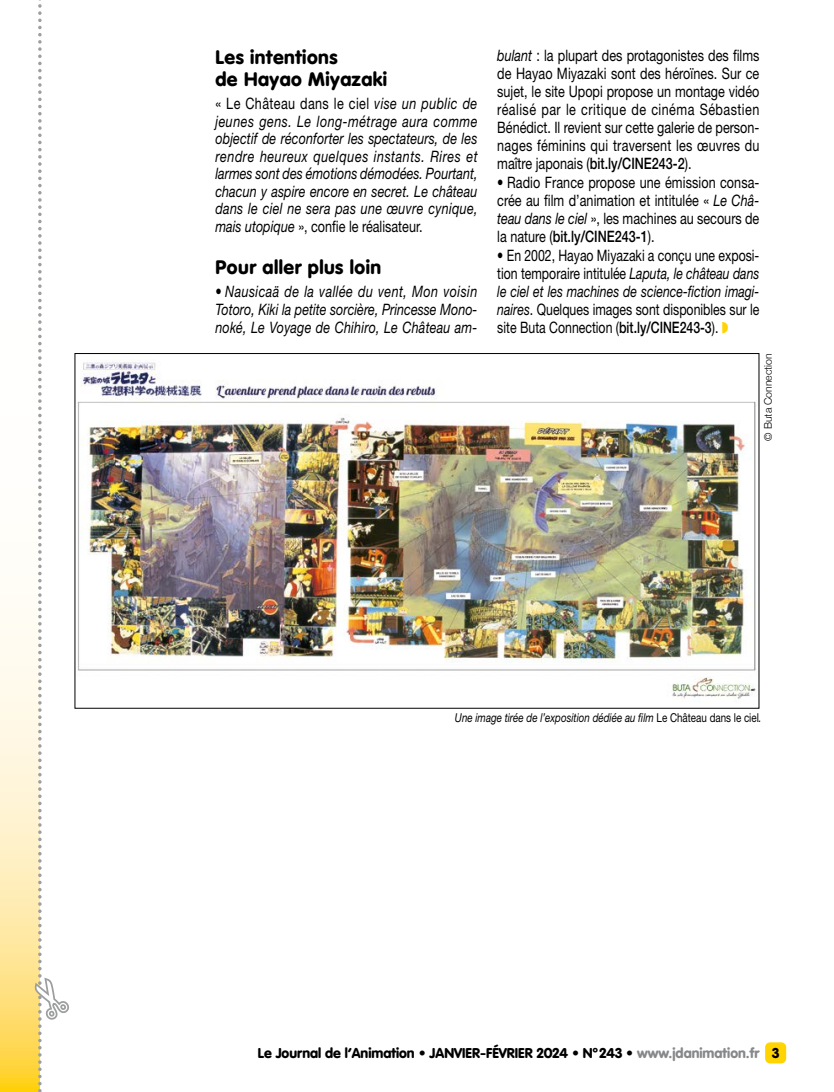
<style>
.page{position:relative;width:834px;height:1092px;background:#fff}
.page>*{position:absolute;margin:0;border:0;box-sizing:border-box;transform-origin:0 0}
.t1{font:900 19.25px/21px "VAG Rounded Std";letter-spacing:.025em;color:#000}
.t2{font:italic 15.75px/17.5px "Helvetica Neue LT Std";letter-spacing:.01em;color:#000;text-align:justify;scale:.8 1}
.t3{font:15.75px/18px "Helvetica Neue LT Std";color:#000;text-align:justify;scale:.8 1}
.t4{font:15.75px/18px "Helvetica Neue LT Std";color:#000;text-align:justify;scale:.78 1}
.t5{font:900 14px "VAG Rounded Std";color:#000}
.t6{font:italic 12.25px "Helvetica Neue LT Std";color:#000;scale:.8 1}
.t7{font:300 10.5px "Helvetica Neue";color:#000}
.s1{font-style:normal}
.s2{font-style:italic}
.s3{font-weight:500}
.s4{color:#ffd400}
.s5{color:#87888a}
</style>
<div class="page">
<div style="left:765px;top:1042px;width:21px;height:21px;background:#ffd400;border-radius:5px"></div>
<svg style="left:0;top:608px;width:32px;height:483px;background:#ffedb4"></svg>
<img style="left:77px;top:362px;width:679px;height:337px">
<svg style="left:32px;top:0;width:10px;height:1092px"></svg>
<p class="t1" style="left:215px;top:48px;width:173px">Les intentions<br>de Hayao Miyazaki</p>
<p class="t2" style="left:215px;top:94px;width:329px"><span class="s1">« Le Château dans le ciel</span> vise un public de jeunes gens. Le long-métrage aura comme objectif de réconforter les spectateurs, de les rendre heureux quelques instants. Rires et larmes sont des émotions démodées. Pourtant, chacun y aspire encore en secret. Le château dans le ciel ne sera pas une œuvre cynique, mais utopique <span class="s1">», confie le réalisateur.</span></p>
<p class="t1" style="left:215px;top:257px;width:167px">Pour aller plus loin</p>
<p class="t2" style="left:215px;top:283px;width:329px">• Nausicaä de la vallée du vent, Mon voisin Totoro, Kiki la petite sorcière, Princesse Mono&shy;noké, Le Voyage de Chihiro, Le Château am-</p>
<p class="t3" style="left:497px;top:46px;width:329px"><span class="s2">bulant</span> : la plupart des protagonistes des films de Hayao Miyazaki sont des héroïnes. Sur ce sujet, le site Upopi propose un montage vidéo réalisé par le critique de cinéma Sébastien Bénédict. Il revient sur cette galerie de person&shy;nages féminins qui traversent les œuvres du maître japonais (<span class="s3">bit.ly/CINE243-2</span>).</p>
<p class="t3" style="left:497px;top:173px;width:329px">• Radio France propose une émission consa&shy;crée au film d’animation et intitulée « <span class="s2">Le Châ&shy;teau dans le ciel</span> », les machines au secours de la nature (<span class="s3">bit.ly/CINE243-1</span>).</p>
<p class="t4" style="left:497px;top:246px;width:337px">• En 2002, Hayao Miyazaki a conçu une exposi&shy;tion temporaire intitulée <span class="s2">Laputa, le château dans le ciel et les machines de science-fiction imagi&shy;naires</span>. Quelques images sont disponibles sur le site Buta Connection (<span class="s3">bit.ly/CINE243-3</span>). <span class="s4">◗</span></p>
<p class="t7" style="left:759px;top:440px;width:89px;rotate:-90deg">© Buta Connection</p>
<p class="t6" style="left:455px;top:710px;width:385px">Une image tirée de l’exposition dédiée au film <span class="s1">Le Château dans le ciel</span>.</p>
<p class="t5" style="left:258px;top:1044px;width:523px">Le Journal de l’Animation • JANVIER-FÉVRIER 2024 • Nº 243 • <span class="s5">www.jdanimation.fr</span> 3</p>
</div>
